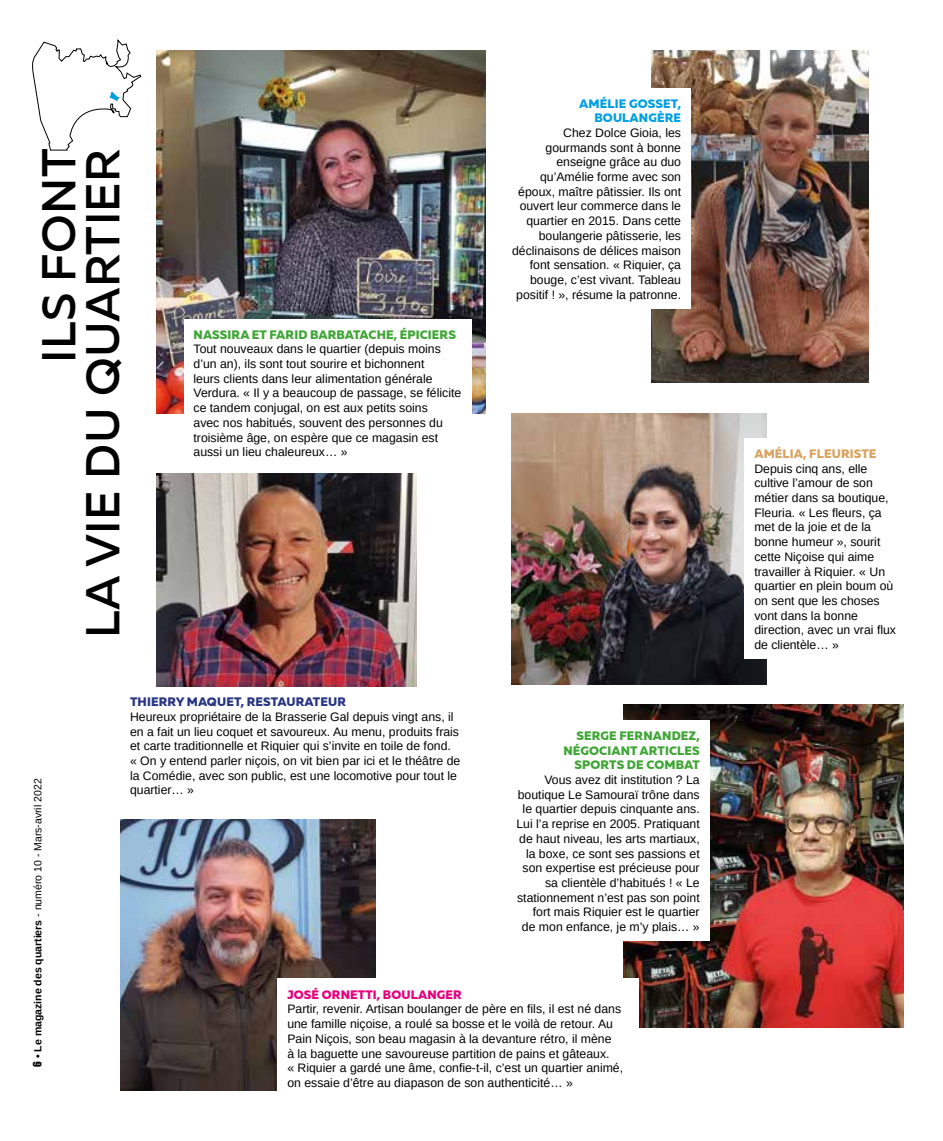
<style>
.page{position:relative;width:943px;height:1141px;background:#fff}
.page>*{position:absolute;margin:0;border:0;box-sizing:border-box;transform-origin:0 0}
.t1{font:500 47.25px/43.8px "Muller";letter-spacing:.01em;color:#000;text-align:right}
.t2{font:12.25px/14.7px "Liberation Sans";color:#000}
.t3{font:800 12.25px/14.7px "Muller";letter-spacing:.01em;color:#3fa535;text-align:right}
.t4{font:800 12.25px "Muller";letter-spacing:.01em;color:#283583}
.t5{font:800 12.25px/14.7px "Muller";letter-spacing:.01em;color:#009fe3;text-align:right}
.t6{font:800 12.25px "Muller";letter-spacing:.01em;color:#e6007d}
.t7{font:800 12.25px "Muller";letter-spacing:.01em;color:#d8a360}
.t8{font:10.5px "Liberation Sans";color:#000}
.s1{font-family:"Impact"}
.s2{font-weight:700}
</style>
<div class="page">
<img style="left:624px;top:704px;width:279px;height:323px">
<img style="left:157px;top:473px;width:260px;height:214px">
<img style="left:511px;top:414px;width:255px;height:271px">
<img style="left:120px;top:820px;width:255px;height:271px">
<img style="left:651px;top:50px;width:217px;height:332px">
<div style="left:506px;top:720px;width:203px;height:221px;background:#fff"></div>
<div style="left:501px;top:88px;width:190px;height:221px;background:#fff"></div>
<div style="left:277px;top:978px;width:362px;height:120px;background:#fff"></div>
<img style="left:157px;top:50px;width:328px;height:364px">
<div style="left:184px;top:319px;width:287px;height:147px;background:#fff"></div>
<div style="left:744px;top:438px;width:169px;height:221px;background:#fff"></div>
<svg style="left:32px;top:39px;width:109px;height:112px"></svg>
<h1 class="t1" style="left:36px;top:638px;width:491px;rotate:-90deg">ILS FONT<br>LA VIE DU QUARTIER</h1>
<p class="t3" style="left:193px;top:327px;width:264px">NASSIRA ET FARID BARBATACHE, ÉPICIERS</p>
<p class="t2" style="left:193px;top:342px;width:269px">Tout nouveaux dans le quartier (depuis moins d’un an), ils sont tout sourire et bichonnent<br>leurs clients dans leur alimentation générale Verdura. « Il y a beaucoup de passage, se félicite ce tandem conjugal, on est aux petits soins<br>avec nos habitués, souvent des personnes du troisième âge, on espère que ce magasin est aussi un lieu chaleureux… »</p>
<p class="t5" style="left:579px;top:96px;width:103px">AMÉLIE GOSSET,<br>BOULANGÈRE</p>
<p class="t2" style="left:512px;top:125px;width:170px;text-align:right">Chez Dolce Gioia, les gourmands sont à bonne enseigne grâce au duo qu’Amélie forme avec son époux, maître pâtissier. Ils ont ouvert leur commerce dans le quartier en 2015. Dans cette boulangerie pâtisserie, les déclinaisons de délices maison font sensation. « Riquier, ça bouge, c’est vivant. Tableau positif ! », résume la patronne.</p>
<p class="t8" style="left:31px;top:1067px;width:290px;rotate:-90deg"><span class="s1">6</span> <span class="s2">• Le magazine des quartiers</span> - numéro 10 - Mars-avril 2022</p>
<p class="t4" style="left:130px;top:694px;width:217px">THIERRY MAQUET, RESTAURATEUR</p>
<p class="t2" style="left:130px;top:709px;width:332px">Heureux propriétaire de la Brasserie Gal depuis vingt ans, il en a fait un lieu coquet et savoureux. Au menu, produits frais et carte traditionnelle et Riquier qui s’invite en toile de fond. « On y entend parler niçois, on vit bien par ici et le théâtre de la Comédie, avec son public, est une locomotive pour tout le quartier… »</p>
<p class="t3" style="left:563px;top:728px;width:138px">SERGE FERNANDEZ,<br>NÉGOCIANT ARTICLES<br>SPORTS DE COMBAT</p>
<p class="t2" style="left:516px;top:773px;width:185px;text-align:right">Vous avez dit institution ? La boutique Le Samouraï trône dans le quartier depuis cinquante ans.<br>Lui l’a reprise en 2005. Pratiquant de haut niveau, les arts martiaux, la boxe, ce sont ses passions et son expertise est précieuse pour sa clientèle d’habitués ! « Le stationnement n’est pas son point fort mais Riquier est le quartier de mon enfance, je m’y plais… »</p>
<p class="t6" style="left:287px;top:987px;width:176px">JOSÉ ORNETTI, BOULANGER</p>
<p class="t2" style="left:287px;top:1002px;width:337px">Partir, revenir. Artisan boulanger de père en fils, il est né dans une famille niçoise, a roulé sa bosse et le voilà de retour. Au Pain Niçois, son beau magasin à la devanture rétro, il mène<br>à la baguette une savoureuse partition de pains et gâteaux.<br>« Riquier a gardé une âme, confie-t-il, c’est un quartier animé, on essaie d’être au diapason de son authenticité… »</p>
<p class="t7" style="left:754px;top:446px;width:124px">AMÉLIA, FLEURISTE</p>
<p class="t2" style="left:754px;top:461px;width:143px">Depuis cinq ans, elle cultive l’amour de son métier dans sa boutique,<br>Fleuria. « Les fleurs, ça met de la joie et de la bonne humeur », sourit cette Niçoise qui aime travailler à Riquier. « Un quartier en plein boum où on sent que les choses vont dans la bonne direction, avec un vrai flux de clientèle… »</p>
</div>
